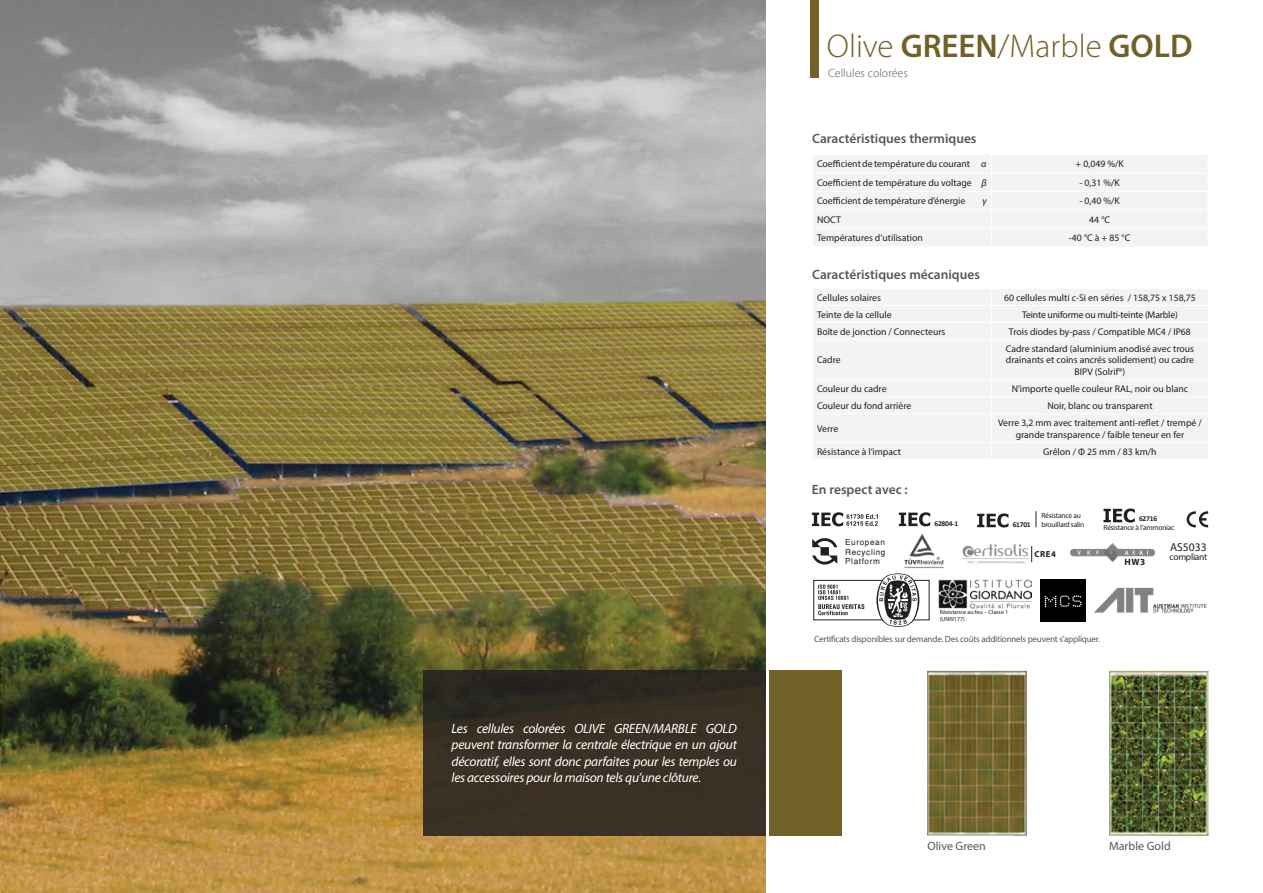
<style>
.page{position:relative;width:1263px;height:893px;background:#fff}
.page>*{position:absolute;margin:0;border:0;box-sizing:border-box;transform-origin:0 0}
.t1{font:300 33px "Myriad Pro";color:#706227}
.t2{font:italic 13.5px/16.2px "Myriad Pro";letter-spacing:-.02em;color:#fff;text-align:justify}
.t3{font:600 13.5px "Myriad Pro";color:#57585a}
.t4{font:12px "Myriad Pro";color:#57585a}
.t5{font:300 12px "Myriad Pro";color:#57585a}
.t6{font:11.55px "Myriad Pro";color:#231f20}
.t7{font:9.75px/11.7px "Myriad Pro";color:#231f20;text-align:center}
.t8{font:9.75px "Myriad Pro";letter-spacing:-.02em;color:#231f20}
.t9{font:italic 9.75px "Myriad Pro";color:#231f20}
.t10{font:9.45px "Myriad Pro";letter-spacing:-.03em;color:#231f20}
.t11{font:700 9.3px "Myriad Pro";color:#231f20}
.t12{font:9px "Myriad Pro";letter-spacing:-.02em;color:#57585a}
.t13{font:700 8.7px "Myriad Pro";color:#231f20}
.t14{font:8.1px/9.1px "Helvetica";letter-spacing:.075em;color:#231f20;text-align:justify}
.t15{font:7.5px "Myriad Pro";letter-spacing:-.03em;color:#231f20}
.t16{font:700 7.5px "Calibri";letter-spacing:-.03em;color:#231f20}
.t17{font:6px/6.4px "Myriad Pro";color:#231f20}
.s1{font-weight:600}
.s2{font-style:italic}
</style>
<div class="page">
<div style="left:813px;top:289px;width:395px;height:170px;background:#f2f3f4"></div>
<svg style="left:991px;top:289px;width:1px;height:50px"></svg>
<hr style="left:991px;top:340px;width:1px;height:40px;background:#fff">
<svg style="left:991px;top:381px;width:1px;height:78px"></svg>
<hr style="left:812px;top:305px;width:179px;height:1px;background:#fff">
<hr style="left:812px;top:322px;width:179px;height:1px;background:#fff">
<hr style="left:812px;top:339px;width:179px;height:1px;background:#fff">
<hr style="left:812px;top:380px;width:179px;height:1px;background:#fff">
<hr style="left:812px;top:397px;width:179px;height:1px;background:#fff">
<hr style="left:812px;top:414px;width:179px;height:1px;background:#fff">
<hr style="left:812px;top:442px;width:179px;height:1px;background:#fff">
<hr style="left:991px;top:305px;width:217px;height:1px;background:#fff">
<hr style="left:991px;top:322px;width:217px;height:1px;background:#fff">
<hr style="left:991px;top:339px;width:217px;height:1px;background:#fff">
<hr style="left:991px;top:380px;width:217px;height:1px;background:#fff">
<hr style="left:991px;top:397px;width:217px;height:1px;background:#fff">
<hr style="left:991px;top:414px;width:217px;height:1px;background:#fff">
<hr style="left:991px;top:442px;width:217px;height:1px;background:#fff">
<img style="left:0;top:0;width:765px;height:893px">
<div style="left:423px;top:670px;width:342px;height:165px;background:linear-gradient(to bottom,#2d2921,#403326)"></div>
<div style="left:770px;top:670px;width:72px;height:165px;background:#706227"></div>
<img style="left:927px;top:671px;width:100px;height:164px">
<img style="left:1109px;top:671px;width:99px;height:164px">
<div style="left:813px;top:155px;width:394px;height:91px;background:#f2f3f4"></div>
<hr style="left:812px;top:173px;width:179px;height:1px;background:#fff">
<hr style="left:992px;top:173px;width:215px;height:1px;background:#fff">
<hr style="left:812px;top:191px;width:179px;height:1px;background:#fff">
<hr style="left:812px;top:210px;width:179px;height:1px;background:#fff">
<hr style="left:812px;top:228px;width:179px;height:1px;background:#fff">
<hr style="left:992px;top:191px;width:215px;height:1px;background:#fff">
<hr style="left:991px;top:210px;width:217px;height:1px;background:#fff">
<hr style="left:991px;top:228px;width:216px;height:1px;background:#fff">
<div style="left:811px;top:0;width:8px;height:77px;background:#706227"></div>
<div style="left:813px;top:580px;width:116px;height:40px;border:1px solid #231f20"></div>
<svg style="left:876px;top:573px;width:43px;height:54px"></svg>
<svg style="left:818px;top:585px;width:46px;height:30px"></svg>
<svg style="left:1186px;top:511px;width:22px;height:16px"></svg>
<img style="left:1094px;top:587px;width:112px;height:26px">
<img style="left:904px;top:534px;width:40px;height:34px">
<svg style="left:899px;top:512px;width:31px;height:14px"></svg>
<img style="left:1070px;top:543px;width:84px;height:18px">
<img style="left:962px;top:544px;width:71px;height:20px">
<svg style="left:1031px;top:546px;width:1px;height:16px"></svg>
<svg style="left:812px;top:512px;width:66px;height:14px"></svg>
<svg style="left:812px;top:538px;width:25px;height:27px"></svg>
<div style="left:1040px;top:579px;width:45px;height:42px;background:#000"></div>
<svg style="left:1045px;top:595px;width:37px;height:12px"></svg>
<svg style="left:1103px;top:508px;width:32px;height:15px"></svg>
<svg style="left:977px;top:513px;width:31px;height:14px"></svg>
<svg style="left:1035px;top:511px;width:1px;height:16px"></svg>
<img style="left:939px;top:579px;width:92px;height:29px">
<h2 class="t2" style="left:452px;top:720px;width:287px">Les cellules colorées OLIVE GREEN/MARBLE GOLD peuvent transformer la centrale électrique en un ajout décoratif, elles sont donc parfaites pour les temples ou les accessoires pour la maison tels qu’une clôture.</h2>
<h1 class="t1" style="left:827px;top:26px;width:367px">Olive <span class="s1">GREEN</span>/Marble <span class="s1">GOLD</span></h1>
<p class="t5" style="left:828px;top:66px;width:81px">Cellules colorées</p>
<h2 class="t3" style="left:812px;top:130px;width:166px">Caractéristiques thermiques</h2>
<p class="t7" style="left:817px;top:158px;width:171px">Coefficient de température du courant <span class="s2">α</span></p>
<p class="t7" style="left:1075px;top:158px;width:50px">+ 0,049 %/K</p>
<p class="t7" style="left:817px;top:177px;width:171px">Coefficient de température du voltage <span class="s2">β</span></p>
<p class="t7" style="left:1079px;top:177px;width:42px">- 0,31 %/K</p>
<p class="t7" style="left:817px;top:195px;width:150px">Coefficient de température d’énergie</p>
<p class="t9" style="left:982px;top:195px;width:6px">γ</p>
<p class="t7" style="left:1079px;top:195px;width:42px">- 0,40 %/K</p>
<p class="t7" style="left:817px;top:214px;width:25px">NOCT</p>
<p class="t7" style="left:1089px;top:214px;width:22px">44 °C</p>
<p class="t7" style="left:817px;top:232px;width:107px">Températures d’utilisation</p>
<p class="t7" style="left:1069px;top:232px;width:63px">-40 °C à + 85 °C</p>
<h2 class="t3" style="left:812px;top:266px;width:169px">Caractéristiques mécaniques</h2>
<p class="t7" style="left:817px;top:291px;width:65px">Cellules solaires</p>
<p class="t7" style="left:1004px;top:291px;width:193px">60 cellules multi c-Si en séries / 158,75 x 158,75</p>
<p class="t7" style="left:817px;top:308px;width:76px">Teinte de la cellule</p>
<p class="t8" style="left:1022px;top:308px;width:157px">Teinte uniforme ou multi-teinte (Marble)</p>
<p class="t7" style="left:817px;top:325px;width:130px">Boîte de jonction / Connecteurs</p>
<p class="t7" style="left:1009px;top:325px;width:184px">Trois diodes by-pass / Compatible MC4 / IP68</p>
<p class="t7" style="left:817px;top:354px;width:25px">Cadre</p>
<p class="t7" style="left:1006px;top:342px;width:190px">Cadre standard (aluminium anodisé avec trous drainants et coins ancrés solidement) ou cadre<br>BIPV (Solrif®)</p>
<p class="t7" style="left:817px;top:383px;width:71px">Couleur du cadre</p>
<p class="t7" style="left:1012px;top:383px;width:178px">N’importe quelle couleur RAL, noir ou blanc</p>
<p class="t7" style="left:817px;top:400px;width:96px">Couleur du fond arrière</p>
<p class="t7" style="left:1047px;top:400px;width:107px">Noir, blanc ou transparent</p>
<p class="t7" style="left:817px;top:423px;width:23px">Verre</p>
<p class="t7" style="left:998px;top:417px;width:205px">Verre 3,2 mm avec traitement anti-reflet / trempé / grande transparence / faible teneur en fer</p>
<p class="t7" style="left:817px;top:445px;width:85px">Résistance à l’impact</p>
<p class="t7" style="left:1043px;top:445px;width:115px">Grêlon / Φ 25 mm / 83 km/h</p>
<h2 class="t3" style="left:812px;top:481px;width:97px">En respect avec :</h2>
<p class="t14" style="left:845px;top:538px;width:42px">European Recycling Platform</p>
<p class="t16" style="left:934px;top:519px;width:25px">62804-1</p>
<p class="t15" style="left:1041px;top:511px;width:41px">Résistance au</p>
<p class="t16" style="left:1013px;top:519px;width:20px">61701</p>
<p class="t15" style="left:1041px;top:520px;width:44px">brouillard salin</p>
<p class="t13" style="left:1034px;top:549px;width:23px">CRE4</p>
<p class="t17" style="left:940px;top:609px;width:70px">Résistance au feu – Classe 1 (UNI9177)</p>
<p class="t16" style="left:1139px;top:513px;width:20px">62716</p>
<p class="t15" style="left:1103px;top:523px;width:73px">Résistance à l’ammoniac</p>
<p class="t11" style="left:1124px;top:556px;width:22px">HW3</p>
<p class="t6" style="left:1170px;top:540px;width:38px">AS5033</p>
<p class="t10" style="left:1169px;top:551px;width:39px">compliant</p>
<p class="t12" style="left:814px;top:634px;width:287px">Certificats disponibles sur demande. Des coûts additionnels peuvent s’appliquer.</p>
<p class="t4" style="left:927px;top:839px;width:60px">Olive Green</p>
<p class="t4" style="left:1109px;top:839px;width:63px">Marble Gold</p>
</div>
